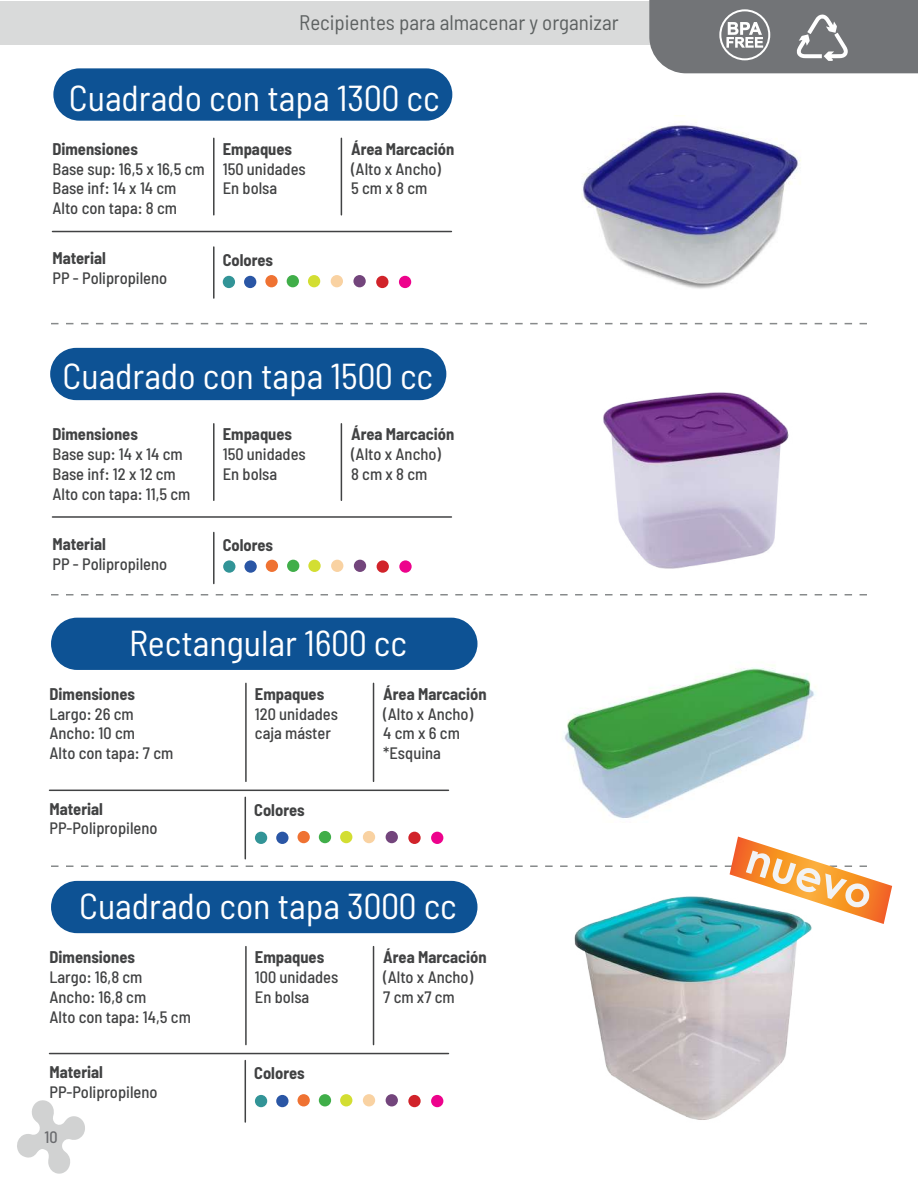
<style>
.page{position:relative;width:918px;height:1188px;background:#fff}
.page>*{position:absolute;margin:0;border:0;box-sizing:border-box;transform-origin:0 0}
.t1{font:700 42.75px "Century Gothic";color:#f2f3f4}
.t2{font:semi-condensed 36px "Barlow";color:#fff}
.t3{font:semi-condensed 21px "Barlow";color:#5d6161}
.t4{font:500 semi-condensed 16.5px/19.8px "Barlow";color:#414243}
.t5{font:700 semi-condensed 16.5px "Barlow";color:#414243}
.t6{font:500 semi-condensed 16.5px "Barlow";color:#6a6b6e}
</style>
<div class="page">
<svg style="left:17px;top:1100px;width:68px;height:74px"></svg>
<svg style="left:51px;top:323px;width:816px;height:1px"></svg>
<svg style="left:51px;top:594px;width:816px;height:2px"></svg>
<div style="left:1px;top:1px;width:917px;height:44px;background:#d9dada"></div>
<img style="left:570px;top:392px;width:252px;height:204px">
<img style="left:564px;top:665px;width:252px;height:154px">
<div style="left:50px;top:348px;width:396px;height:52px;background:#0d5294;border-radius:26px"></div>
<hr style="left:213px;top:424px;width:2px;height:76px;background:#414243">
<hr style="left:213px;top:533px;width:2px;height:51px;background:#414243">
<hr style="left:341px;top:424px;width:1px;height:76px;background:#414243">
<hr style="left:52px;top:516px;width:399px;height:2px;background:#414243">
<div style="left:223px;top:560px;width:12px;height:13px;background:#329497;border-radius:50%"></div>
<svg style="left:244px;top:560px;width:13px;height:13px"></svg>
<div style="left:266px;top:560px;width:12px;height:12px;background:#ef7232;border-radius:50%"></div>
<div style="left:287px;top:560px;width:12px;height:12px;background:#40ae49;border-radius:50%"></div>
<div style="left:308px;top:560px;width:13px;height:12px;background:#d3de32;border-radius:50%"></div>
<div style="left:331px;top:560px;width:12px;height:12px;background:#f9d2a2;border-radius:50%"></div>
<div style="left:354px;top:560px;width:12px;height:12px;background:#73457c;border-radius:50%"></div>
<div style="left:377px;top:560px;width:12px;height:13px;background:#d1232a;border-radius:50%"></div>
<svg style="left:399px;top:560px;width:13px;height:13px"></svg>
<svg style="left:649px;top:0;width:269px;height:73px"></svg>
<div style="left:51px;top:618px;width:426px;height:52px;background:#0d5294;border-radius:26px"></div>
<div style="left:51px;top:881px;width:426px;height:52px;background:#0d5294;border-radius:26px"></div>
<hr style="left:245px;top:683px;width:2px;height:98px;background:#414243">
<hr style="left:245px;top:947px;width:2px;height:98px;background:#414243">
<hr style="left:245px;top:797px;width:1px;height:62px;background:#414243">
<hr style="left:245px;top:1061px;width:1px;height:61px;background:#414243">
<hr style="left:373px;top:683px;width:1px;height:98px;background:#414243">
<hr style="left:373px;top:947px;width:1px;height:98px;background:#414243">
<hr style="left:50px;top:790px;width:398px;height:1px;background:#414243">
<hr style="left:50px;top:1053px;width:398px;height:1px;background:#414243">
<div style="left:255px;top:832px;width:12px;height:12px;background:#329497;border-radius:50%"></div>
<div style="left:276px;top:832px;width:13px;height:12px;background:#2a56a5;border-radius:50%"></div>
<div style="left:298px;top:831px;width:12px;height:12px;background:#ef7232;border-radius:50%"></div>
<div style="left:319px;top:831px;width:12px;height:12px;background:#40ae49;border-radius:50%"></div>
<div style="left:340px;top:831px;width:12px;height:12px;background:#d3de32;border-radius:50%"></div>
<div style="left:363px;top:831px;width:12px;height:12px;background:#f9d2a2;border-radius:50%"></div>
<div style="left:386px;top:831px;width:12px;height:12px;background:#73457c;border-radius:50%"></div>
<div style="left:408px;top:832px;width:13px;height:12px;background:#d1232a;border-radius:50%"></div>
<div style="left:431px;top:832px;width:12px;height:12px;background:#ed028c;border-radius:50%"></div>
<div style="left:255px;top:1095px;width:12px;height:12px;background:#329497;border-radius:50%"></div>
<div style="left:276px;top:1095px;width:13px;height:12px;background:#2a56a5;border-radius:50%"></div>
<div style="left:298px;top:1094px;width:12px;height:12px;background:#ef7232;border-radius:50%"></div>
<div style="left:319px;top:1094px;width:12px;height:12px;background:#40ae49;border-radius:50%"></div>
<div style="left:340px;top:1094px;width:12px;height:12px;background:#d3de32;border-radius:50%"></div>
<div style="left:363px;top:1094px;width:12px;height:12px;background:#f9d2a2;border-radius:50%"></div>
<div style="left:386px;top:1094px;width:12px;height:12px;background:#73457c;border-radius:50%"></div>
<div style="left:408px;top:1095px;width:13px;height:12px;background:#d1232a;border-radius:50%"></div>
<div style="left:431px;top:1095px;width:12px;height:12px;background:#ed028c;border-radius:50%"></div>
<img style="left:582px;top:125px;width:219px;height:164px">
<div style="left:53px;top:68px;width:399px;height:53px;background:#0d5294;border-radius:26px"></div>
<div style="left:223px;top:276px;width:12px;height:12px;background:#329497;border-radius:50%"></div>
<div style="left:244px;top:276px;width:12px;height:12px;background:#2a56a5;border-radius:50%"></div>
<div style="left:265px;top:275px;width:13px;height:12px;background:#ef7232;border-radius:50%"></div>
<div style="left:287px;top:275px;width:12px;height:12px;background:#40ae49;border-radius:50%"></div>
<div style="left:308px;top:275px;width:12px;height:12px;background:#d3de32;border-radius:50%"></div>
<div style="left:331px;top:275px;width:12px;height:12px;background:#f9d2a2;border-radius:50%"></div>
<div style="left:353px;top:275px;width:13px;height:12px;background:#73457c;border-radius:50%"></div>
<div style="left:376px;top:276px;width:12px;height:12px;background:#d1232a;border-radius:50%"></div>
<div style="left:399px;top:276px;width:12px;height:12px;background:#ed028c;border-radius:50%"></div>
<hr style="left:213px;top:138px;width:2px;height:77px;background:#414243">
<hr style="left:213px;top:247px;width:2px;height:51px;background:#414243">
<hr style="left:341px;top:138px;width:1px;height:77px;background:#414243">
<hr style="left:52px;top:231px;width:399px;height:1px;background:#414243">
<img style="left:574px;top:924px;width:238px;height:196px">
<svg style="left:51px;top:837px;width:841px;height:87px"></svg>
<p class="t3" style="left:299px;top:9px;width:321px">Recipientes para almacenar y organizar</p>
<h2 class="t2" style="left:69px;top:75px;width:372px">Cuadrado con tapa 1300 cc</h2>
<p class="t5" style="left:52px;top:139px;width:87px">Dimensiones</p>
<p class="t4" style="left:52px;top:158px;width:154px">Base sup: 16,5 x 16,5 cm<br>Base inf: 14 x 14 cm<br>Alto con tapa: 8 cm</p>
<p class="t5" style="left:351px;top:139px;width:105px">Área Marcación</p>
<p class="t4" style="left:351px;top:158px;width:91px">(Alto x Ancho)<br>5 cm x 8 cm</p>
<p class="t5" style="left:223px;top:139px;width:71px">Empaques</p>
<p class="t4" style="left:223px;top:158px;width:85px">150 unidades<br>En bolsa</p>
<p class="t5" style="left:52px;top:248px;width:55px">Material</p>
<p class="t4" style="left:52px;top:268px;width:116px">PP - Polipropileno</p>
<p class="t5" style="left:223px;top:249px;width:52px">Colores</p>
<h2 class="t2" style="left:62px;top:354px;width:372px">Cuadrado con tapa 1500 cc</h2>
<p class="t5" style="left:52px;top:424px;width:87px">Dimensiones</p>
<p class="t4" style="left:52px;top:444px;width:140px">Base sup: 14 x 14 cm<br>Base inf: 12 x 12 cm<br>Alto con tapa: 11,5 cm</p>
<p class="t5" style="left:351px;top:424px;width:105px">Área Marcación</p>
<p class="t4" style="left:351px;top:444px;width:91px">(Alto x Ancho)<br>8 cm x 8 cm</p>
<p class="t5" style="left:223px;top:424px;width:71px">Empaques</p>
<p class="t4" style="left:223px;top:444px;width:85px">150 unidades<br>En bolsa</p>
<p class="t5" style="left:52px;top:534px;width:55px">Material</p>
<p class="t4" style="left:52px;top:553px;width:116px">PP - Polipropileno</p>
<p class="t5" style="left:223px;top:535px;width:52px">Colores</p>
<h2 class="t2" style="left:129px;top:620px;width:279px">Rectangular 1600 cc</h2>
<p class="t5" style="left:50px;top:684px;width:87px">Dimensiones</p>
<p class="t4" style="left:50px;top:703px;width:125px">Largo: 26 cm<br>Ancho: 10 cm<br>Alto con tapa: 7 cm</p>
<p class="t5" style="left:50px;top:798px;width:55px">Material</p>
<p class="t4" style="left:50px;top:818px;width:110px">PP-Polipropileno</p>
<p class="t5" style="left:255px;top:684px;width:71px">Empaques</p>
<p class="t4" style="left:255px;top:703px;width:85px">120 unidades caja máster</p>
<p class="t5" style="left:254px;top:800px;width:52px">Colores</p>
<p class="t5" style="left:383px;top:684px;width:105px">Área Marcación</p>
<p class="t4" style="left:383px;top:703px;width:91px">(Alto x Ancho)<br>4 cm x 6 cm *Esquina</p>
<h2 class="t2" style="left:79px;top:884px;width:379px">Cuadrado con tapa 3000 cc</h2>
<p class="t5" style="left:50px;top:947px;width:87px">Dimensiones</p>
<p class="t4" style="left:50px;top:967px;width:143px">Largo: 16,8 cm<br>Ancho: 16,8 cm<br>Alto con tapa: 14,5 cm</p>
<p class="t5" style="left:50px;top:1062px;width:55px">Material</p>
<p class="t4" style="left:50px;top:1081px;width:110px">PP-Polipropileno</p>
<p class="t6" style="left:44px;top:1126px;width:15px">10</p>
<p class="t5" style="left:255px;top:947px;width:71px">Empaques</p>
<p class="t4" style="left:255px;top:967px;width:85px">100 unidades<br>En bolsa</p>
<p class="t5" style="left:254px;top:1063px;width:52px">Colores</p>
<p class="t5" style="left:383px;top:947px;width:105px">Área Marcación</p>
<p class="t4" style="left:383px;top:967px;width:91px">(Alto x Ancho)<br>7 cm x7 cm</p>
<h1 class="t1" style="left:757px;top:826px;width:131px;rotate:17deg">nuevo</h1>
</div>
